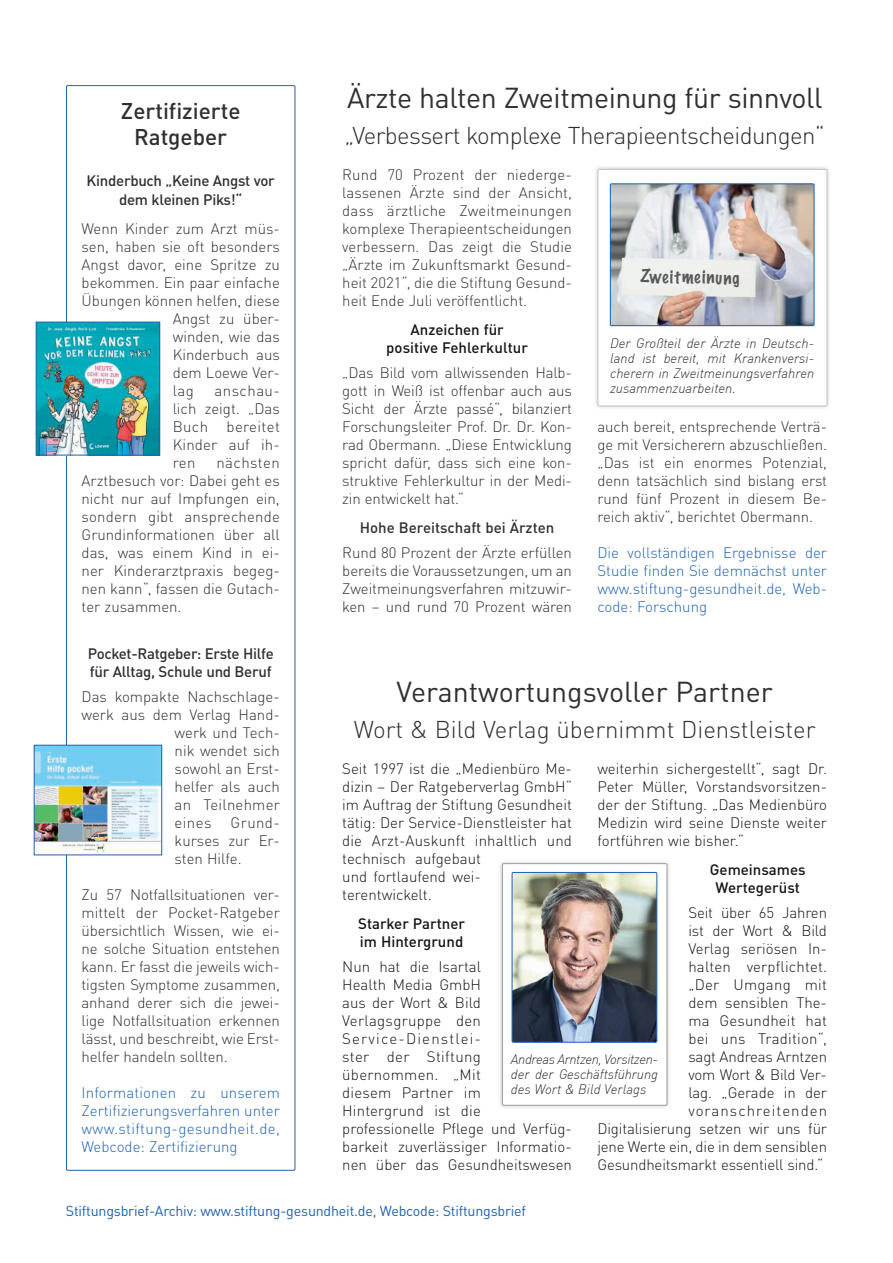
<style>
.page{position:relative;width:893px;height:1263px;background:#fff}
.page>*{position:absolute;margin:0;border:0;box-sizing:border-box;transform-origin:0 0}
.fliesstext{font:28.5px "DIN Pro";letter-spacing:-.015em;color:#312f30}
.fliesstext-2{font:300 24px "DIN Pro";letter-spacing:-.025em;color:#312f30}
.fliesstext-3{font:300 24px "DIN Pro";color:#312f30}
._3A-Kasten-Headline{font:500 22.5px/25.5px "DIN Pro";color:#312f30;text-align:center}
.Absatzformat_1{font:100 16.5px "Marker Felt";color:#57585a}
._2B-Lauftext{font:300 15px/18px "DIN Pro";color:#312f30;text-align:justify}
._2B-Lauftext-2{font:300 15px/18px "DIN Pro";color:#131516}
.fliesstext-4{font:300 15px/18px "DIN Pro";color:#2062af;text-align:justify}
._2C-Zwischentitel{font:500 15px/18px "DIN Pro";letter-spacing:-.02em;color:#312f30;text-align:center}
._2C-Zwischentitel-2{font:500 15px/18px "DIN Pro";color:#131516;text-align:center}
._2C-Zwischentitel-3{font:500 15px "DIN Pro";color:#312f30}
.fliesstext-5{font:14.25px "DIN Pro";letter-spacing:-.015em;color:#2062af}
._2B-Lauftext-3{font:italic 300 13.5px/15px "DIN";color:#312f30;text-align:justify}
</style>
<div class="page">
<div style="left:593px;top:164px;width:239px;height:247px;background:#231f20;opacity:.25"></div>
<div style="left:598px;top:169px;width:229px;height:237px;background:#fff"></div>
<div style="left:598px;top:169px;width:229px;height:237px;border:1px solid #c2c3c6"></div>
<div style="left:497px;top:859px;width:174px;height:251px;background:#231f20;opacity:.25"></div>
<div style="left:502px;top:864px;width:165px;height:241px;background:#fff"></div>
<div style="left:502px;top:863px;width:165px;height:242px;border:1px solid #9f9d9e"></div>
<img style="left:612px;top:186px;width:200px;height:138px">
<div style="left:610px;top:184px;width:204px;height:142px;border:1px solid #2062af"></div>
<img style="left:514px;top:874px;width:141px;height:166px">
<div style="left:512px;top:872px;width:145px;height:170px;border:1px solid #2062af"></div>
<img style="left:38px;top:324px;width:120px;height:129px">
<div style="left:36px;top:322px;width:124px;height:133px;border:1px solid #2062af"></div>
<img style="left:36px;top:747px;width:124px;height:106px">
<div style="left:34px;top:745px;width:128px;height:110px;border:1px solid #2062af"></div>
<p class="_3A-Kasten-Headline" style="left:121px;top:96px;width:121px">Zertifizierte<br>Ratgeber</p>
<p class="_2C-Zwischentitel" style="left:87px;top:170px;width:190px">Kinderbuch „Keine Angst vor dem kleinen Piks!“</p>
<p class="_2B-Lauftext" style="left:82px;top:218px;width:200px">Wenn Kinder zum Arzt müs-</p>
<p class="_2B-Lauftext" style="left:82px;top:236px;width:200px">sen, haben sie oft besonders</p>
<p class="_2B-Lauftext" style="left:82px;top:254px;width:200px">Angst davor, eine Spritze zu</p>
<p class="_2B-Lauftext" style="left:82px;top:272px;width:200px">bekommen. Ein paar einfache</p>
<p class="_2B-Lauftext" style="left:82px;top:290px;width:200px">Übungen können helfen, diese</p>
<p class="_2B-Lauftext" style="left:173px;top:308px;width:109px">Angst zu über-</p>
<p class="_2B-Lauftext" style="left:173px;top:326px;width:109px">winden, wie das</p>
<p class="_2B-Lauftext" style="left:173px;top:344px;width:109px">Kinderbuch aus</p>
<p class="_2B-Lauftext" style="left:173px;top:362px;width:109px">dem Loewe Ver-</p>
<p class="_2B-Lauftext" style="left:173px;top:380px;width:23px">lag</p>
<p class="_2B-Lauftext" style="left:173px;top:380px;width:109px;text-indent:42px">anschau&shy;lich zeigt. „Das Buch bereitet Kinder auf ih&shy;ren</p>
<p class="_2B-Lauftext" style="left:82px;top:452px;width:200px;text-indent:135px">nächsten Arztbesuch vor: Dabei geht es nicht nur auf Impfungen ein, sondern gibt ansprechende Grundinformationen über all das, was einem Kind in ei&shy;ner Kinderarztpraxis begeg&shy;nen kann“, fassen die Gutach&shy;ter zusammen.</p>
<p class="_2C-Zwischentitel" style="left:88px;top:643px;width:188px;text-align:left">Pocket-Ratgeber: Erste Hilfe für Alltag, Schule und Beruf</p>
<p class="_2B-Lauftext" style="left:82px;top:686px;width:200px">Das kompakte Nachschlage-</p>
<p class="_2B-Lauftext" style="left:82px;top:704px;width:200px">werk aus dem Verlag Hand-</p>
<p class="_2B-Lauftext" style="left:175px;top:722px;width:107px">werk und Tech-</p>
<p class="_2B-Lauftext" style="left:175px;top:740px;width:107px">nik wendet sich</p>
<p class="_2B-Lauftext" style="left:175px;top:758px;width:107px">sowohl an Erst-</p>
<p class="_2B-Lauftext" style="left:175px;top:776px;width:107px">helfer als auch</p>
<p class="_2B-Lauftext" style="left:175px;top:794px;width:107px">an Teilnehmer</p>
<p class="_2B-Lauftext" style="left:175px;top:812px;width:38px">eines</p>
<p class="_2B-Lauftext" style="left:175px;top:812px;width:107px;text-indent:56px">Grund&shy;kurses zur Er&shy;sten Hilfe.</p>
<p class="_2B-Lauftext" style="left:82px;top:884px;width:200px">Zu 57 Notfallsituationen ver&shy;mittelt der Pocket-Ratgeber übersichtlich Wissen, wie ei&shy;ne solche Situation entstehen kann. Er fasst die jeweils wich&shy;tigsten Symptome zusammen, anhand derer sich die jewei&shy;lige Notfallsituation erkennen lässt, und beschreibt, wie Erst&shy;helfer handeln sollten.</p>
<p class="fliesstext-4" style="left:82px;top:1082px;width:200px">Informationen zu unserem Zertifizierungsverfahren unter www.stiftung-gesundheit.de, Webcode: Zertifizierung</p>
<p class="fliesstext" style="left:347px;top:75px;width:477px">Ärzte halten Zweitmeinung für sinnvoll</p>
<p class="fliesstext-2" style="left:345px;top:117px;width:482px">„Verbessert komplexe Therapieentscheidungen“</p>
<p class="_2B-Lauftext" style="left:342px;top:164px;width:231px">Rund 70 Prozent der niederge&shy;lassenen Ärzte sind der Ansicht, dass ärztliche Zweitmeinungen komplexe Therapieentscheidungen verbessern. Das zeigt die Studie „Ärzte im Zukunftsmarkt Gesund&shy;heit 2021“, die die Stiftung Gesund&shy;heit Ende Juli veröffentlicht.</p>
<p class="_2C-Zwischentitel-2" style="left:386px;top:319px;width:143px">Anzeichen für positive Fehlerkultur</p>
<p class="_2B-Lauftext" style="left:342px;top:362px;width:231px">„Das Bild vom allwissenden Halb&shy;gott in Weiß ist offenbar auch aus Sicht der Ärzte passé“, bilanziert Forschungsleiter Prof. Dr. Dr. Kon&shy;rad Obermann. „Diese Entwicklung spricht dafür, dass sich eine kon&shy;struktive Fehlerkultur in der Medi&shy;zin entwickelt hat.“</p>
<p class="_2C-Zwischentitel-3" style="left:360px;top:515px;width:196px">Hohe Bereitschaft bei Ärzten</p>
<p class="_2B-Lauftext" style="left:342px;top:542px;width:231px">Rund 80 Prozent der Ärzte erfüllen bereits die Voraussetzungen, um an Zweitmeinungsverfahren mitzuwir&shy;ken – und rund 70 Prozent wären</p>
<p class="Absatzformat_1" style="left:641px;top:263px;width:100px;rotate:1deg">Zweitmeinung</p>
<p class="_2B-Lauftext-3" style="left:610px;top:335px;width:206px">Der Großteil der Ärzte in Deutsch&shy;land ist bereit, mit Krankenversi&shy;cherern in Zweitmeinungsverfahren zusammenzuarbeiten.</p>
<p class="_2B-Lauftext" style="left:597px;top:416px;width:231px">auch bereit, entsprechende Verträ&shy;ge mit Versicherern abzuschließen. „Das ist ein enormes Potenzial, denn tatsächlich sind bislang erst rund fünf Prozent in diesem Be&shy;reich aktiv“, berichtet Obermann.</p>
<p class="fliesstext-4" style="left:597px;top:542px;width:231px">Die vollständigen Ergebnisse der Studie finden Sie demnächst unter www.stiftung-gesundheit.de, Web&shy;code: Forschung</p>
<p class="fliesstext" style="left:397px;top:669px;width:378px">Verantwortungsvoller Partner</p>
<p class="fliesstext-3" style="left:354px;top:711px;width:463px">Wort &amp; Bild Verlag übernimmt Dienstleister</p>
<p class="_2B-Lauftext-2" style="left:597px;top:758px;width:231px;text-align:justify">weiterhin sichergestellt“, sagt Dr.<br>Peter Müller, Vorstandsvorsitzen&shy;der der Stiftung. „Das Medienbüro Medizin wird seine Dienste weiter fortführen wie bisher.“</p>
<p class="_2C-Zwischentitel-2" style="left:710px;top:859px;width:97px">Gemeinsames<br>Wertegerüst</p>
<p class="_2B-Lauftext-2" style="left:597px;top:902px;width:231px;text-align:right">Seit über 65 Jahren<br>ist der Wort &amp; Bild<br>Verlag seriösen In-<br>halten verpflichtet.<br>„Der Umgang mit<br>dem sensiblen The-<br>ma Gesundheit hat<br>bei uns Tradition“,<br>sagt Andreas Arntzen<br>vom Wort &amp; Bild Ver-<br>lag. „Gerade in der voranschreitenden<br>Digitalisierung setzen wir uns für jene Werte ein, die in dem sensiblen<br>Gesundheitsmarkt essentiell sind.“</p>
<p class="_2B-Lauftext-2" style="left:342px;top:758px;width:231px">Seit 1997 ist die „Medienbüro Me&shy;dizin – Der Ratgeberverlag GmbH“ im Auftrag der Stiftung Gesundheit tätig: Der Service-Dienstleister hat die Arzt-Auskunft inhaltlich und technisch aufgebaut<br>und fortlaufend wei&shy;terentwickelt.</p>
<p class="_2C-Zwischentitel-2" style="left:358px;top:913px;width:108px;text-align:left">Starker Partner im Hintergrund</p>
<p class="_2B-Lauftext-2" style="left:342px;top:956px;width:231px">Nun hat die Isartal<br>Health Media GmbH<br>aus der Wort &amp; Bild<br>Verlagsgruppe den<br>Service-Dienstlei-<br>ster der Stiftung übernommen. „Mit<br>diesem Partner im<br>Hintergrund ist die professionelle Pflege und Verfüg&shy;barkeit zuverlässiger Informatio&shy;nen über das Gesundheitswesen</p>
<p class="_2B-Lauftext-3" style="left:511px;top:1051px;width:149px">Andreas Arntzen, Vorsitzen&shy;der der Geschäftsführung des Wort &amp; Bild Verlags</p>
<p class="fliesstext-5" style="left:66px;top:1200px;width:462px">Stiftungsbrief-Archiv: www.stiftung-gesundheit.de, Webcode: Stiftungsbrief</p>
</div>
